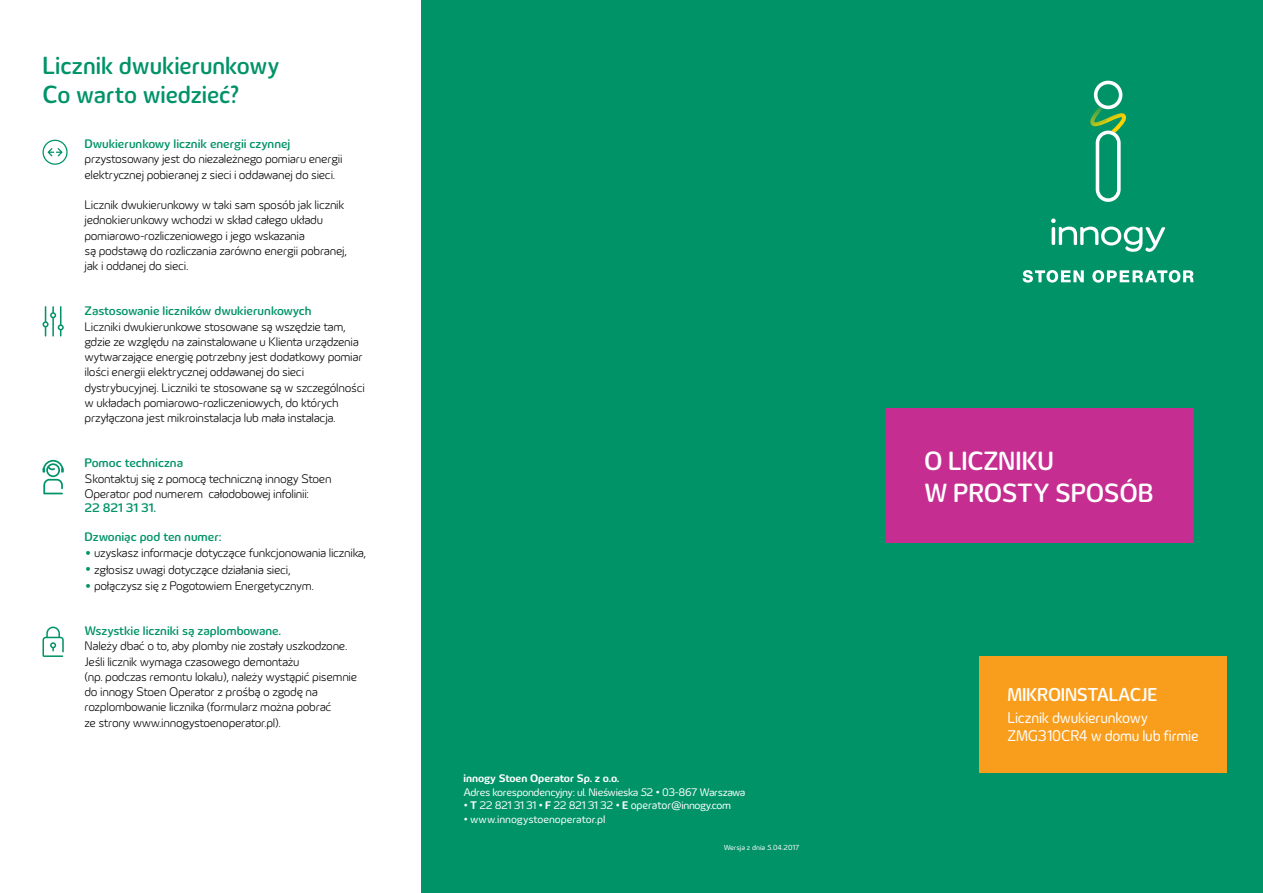
<style>
.page{position:relative;width:1263px;height:893px;background:#fff}
.page>*{position:absolute;margin:0;border:0;box-sizing:border-box;transform-origin:0 0}
.t1{font:500 27px/31.5px "Innogy";letter-spacing:-.01em;color:#fff;scale:.94 1}
.t2{font:500 25.5px/28.8px "Innogy";letter-spacing:-.005em;color:#009367;scale:.94 1}
.t3{font:500 19.05px "Innogy";letter-spacing:-.015em;color:#fff;scale:.94 1}
.t4{font:15.9px/18px "Innogy";letter-spacing:-.015em;color:#fff;scale:.94 1}
.t5{font:300 12.75px/15.3px "Innogy";letter-spacing:-.02em;color:#000}
.t6{font:500 12.75px "Innogy";color:#009367}
.t7{font:11.25px/13.5px "Innogy";letter-spacing:-.025em;color:#fff}
.t8{font:11.25px "Innogy";letter-spacing:-.005em;color:#fff}
.t9{font:7.5px "Innogy";color:#fff}
.s1{font-size:21px;color:#009367}
.s2{font-weight:700}
.s3{font-size:13.5px}
.s4{font-size:11.85px}
</style>
<div class="page">
<svg style="left:43px;top:627px;width:21px;height:30px"></svg>
<svg style="left:43px;top:306px;width:21px;height:31px"></svg>
<svg style="left:43px;top:460px;width:21px;height:34px"></svg>
<svg style="left:43px;top:140px;width:25px;height:25px"></svg>
<div style="left:421px;top:0;width:842px;height:893px;background:#009367"></div>
<svg style="left:1051px;top:218px;width:114px;height:34px"></svg>
<svg style="left:1022px;top:270px;width:62px;height:13px"></svg>
<svg style="left:1092px;top:270px;width:102px;height:13px"></svg>
<svg style="left:1090px;top:81px;width:36px;height:121px"></svg>
<div style="left:886px;top:408px;width:308px;height:135px;background:#c62d91"></div>
<div style="left:979px;top:656px;width:247px;height:116px;background:#f99d1c"></div>
<h2 class="t2" style="left:43px;top:52px;width:254px">Licznik dwukierunkowy<br>Co warto wiedzieć?</h2>
<p class="t6" style="left:85px;top:136px;width:207px">Dwukierunkowy licznik energii czynnej</p>
<p class="t5" style="left:85px;top:152px;width:260px">przystosowany jest do niezależnego pomiaru energii elektrycznej pobieranej z sieci i oddawanej do sieci.</p>
<p class="t5" style="left:85px;top:198px;width:264px">Licznik dwukierunkowy w taki sam sposób jak licznik jednokierunkowy wchodzi w skład całego układu pomiarowo-rozliczeniowego i jego wskazania<br>są podstawą do rozliczania zarówno energii pobranej, jak i oddanej do sieci.</p>
<p class="t6" style="left:85px;top:304px;width:228px">Zastosowanie liczników dwukierunkowych</p>
<p class="t5" style="left:85px;top:319px;width:282px">Liczniki dwukierunkowe stosowane są wszędzie tam, gdzie ze względu na zainstalowane u Klienta urządzenia wytwarzające energię potrzebny jest dodatkowy pomiar ilości energii elektrycznej oddawanej do sieci dystrybucyjnej. Liczniki te stosowane są w szczególności w układach pomiarowo-rozliczeniowych, do których przyłączona jest mikroinstalacja lub mała instalacja.</p>
<p class="t6" style="left:85px;top:455px;width:100px">Pomoc techniczna</p>
<p class="t5" style="left:85px;top:471px;width:249px">Skontaktuj się z pomocą techniczną innogy Stoen<br>Operator pod numerem całodobowej infolinii:</p>
<p class="t6" style="left:85px;top:500px;width:73px">22 821 31 31.</p>
<p class="t6" style="left:85px;top:529px;width:139px">Dzwoniąc pod ten numer:</p>
<p class="t5" style="left:85px;top:546px;width:283px"><span class="s1">•</span> uzyskasz informacje dotyczące funkcjonowania licznika,</p>
<p class="t5" style="left:85px;top:562px;width:208px"><span class="s1">•</span> zgłosisz uwagi dotyczące działania sieci,</p>
<p class="t5" style="left:85px;top:579px;width:231px"><span class="s1">•</span> połączysz się z Pogotowiem Energetycznym.</p>
<p class="t6" style="left:84px;top:623px;width:198px">Wszystkie liczniki są zaplombowane.</p>
<p class="t5" style="left:84px;top:639px;width:274px">Należy dbać o to, aby plomby nie zostały uszkodzone.<br>Jeśli licznik wymaga czasowego demontażu<br>(np. podczas remontu lokalu), należy wystąpić pisemnie do innogy Stoen Operator z prośbą o zgodę na rozplombowanie licznika (formularz można pobrać<br>ze strony www.innogystoenoperator.pl).</p>
<p class="t7" style="left:463px;top:772px;width:283px"><span class="s2">innogy Stoen Operator Sp. z o.o.<br></span>Adres korespondencyjny: ul. Nieświeska 52 <span class="s3">•</span> 03-867 Warszawa</p>
<p class="t7" style="left:463px;top:799px;width:269px"><span class="s3">•</span> <span class="s2">T</span> 22 821 31 31 <span class="s3">•</span> <span class="s2">F</span> 22 821 31 32 <span class="s3">•</span> <span class="s2">E</span> <span class="s4">operator</span>@innogy.com</p>
<p class="t8" style="left:463px;top:813px;width:143px"><span class="s3">•</span> www.innogystoenoperator.pl</p>
<p class="t9" style="left:724px;top:843px;width:77px">Wersja z dnia 5.04.2017</p>
<h1 class="t1" style="left:924px;top:446px;width:246px">O LICZNIKU<br>W PROSTY SPOSÓB</h1>
<h3 class="t3" style="left:1007px;top:683px;width:161px">MIKROINSTALACJE</h3>
<p class="t4" style="left:1007px;top:709px;width:205px">Licznik dwukierunkowy<br>ZMG310CR4 w domu lub firmie</p>
</div>
